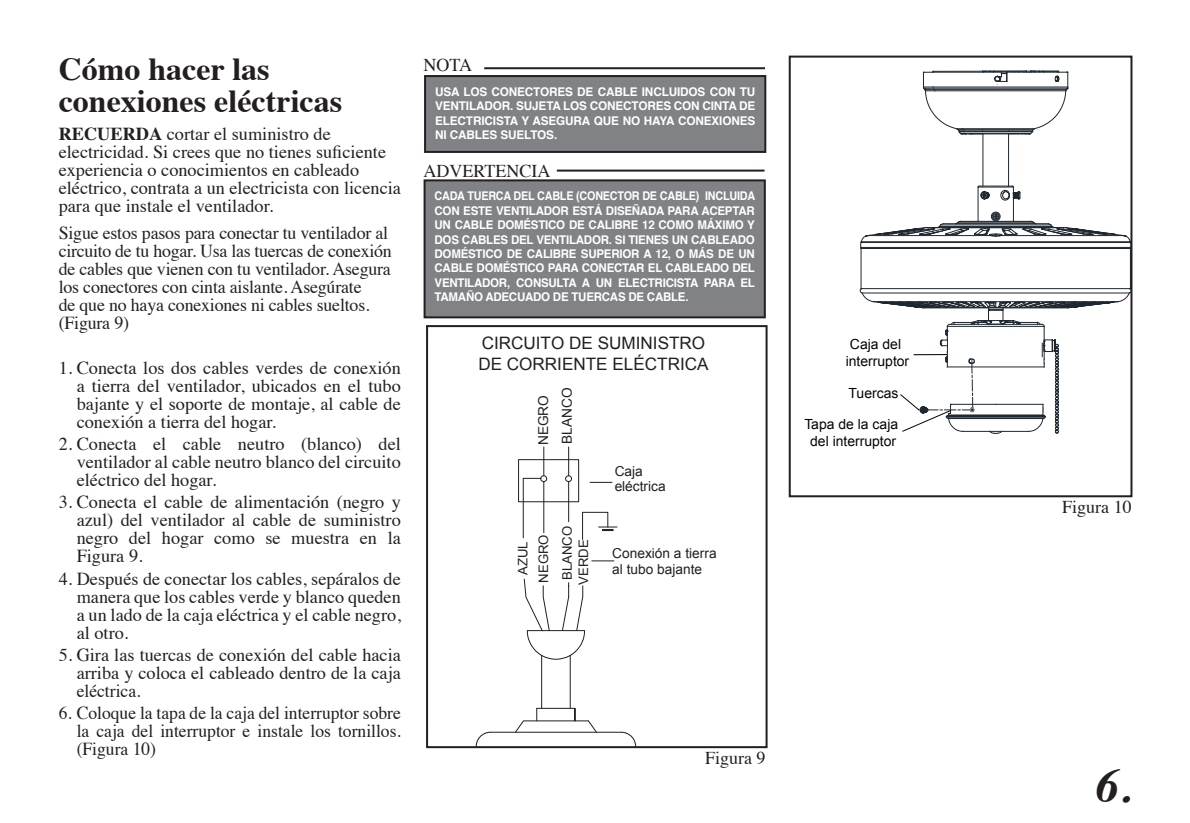
<style>
.page{position:relative;width:1190px;height:823px;background:#fff}
.page>*{position:absolute;margin:0;border:0;box-sizing:border-box;transform-origin:0 0}
.t1{font:italic 700 48px "Times";color:#231f20}
.t2{font:700 32px/32px "Times";color:#231f20}
.t3{font:18.2px/18px "Times";color:#231f20;text-align:justify}
.t4{font:18.2px/18px "Times";color:#231f20;text-align:justify;scale:.96 1}
.t5{font:18px "Times";color:#231f20}
.t6{font:17.2px/20.6px "Arial";color:#231f20}
.t7{font:14px/16.8px "Arial";color:#040503;text-align:center}
.t8{font:13.6px/23.6px "Arial";color:#231f20}
.t9{font:13.2px/23.6px "Arial";color:#231f20}
.t10{font:700 12px/14.4px "Helvetica";letter-spacing:-.02em;color:#fff;text-align:justify;scale:.9 1}
.t11{font:700 12px/14.4px "Helvetica";letter-spacing:-.02em;color:#fff;text-align:justify}
.s1{font-weight:700}
.s2{font-size:18px}
</style>
<div class="page">
<hr style="left:570px;top:655px;width:1px;height:53px;background:#231f20">
<hr style="left:541px;top:655px;width:1px;height:53px;background:#231f20">
<svg style="left:515px;top:708px;width:81px;height:23px"></svg>
<svg style="left:476px;top:731px;width:15px;height:13px"></svg>
<hr style="left:490px;top:731px;width:131px;height:1px;background:#231f20">
<svg style="left:620px;top:731px;width:16px;height:13px"></svg>
<hr style="left:543px;top:481px;width:1px;height:51px;background:#231f20">
<div style="left:518px;top:459px;width:61px;height:43px;border:1px solid #231f20"></div>
<hr style="left:568px;top:481px;width:1px;height:40px;background:#231f20">
<svg style="left:591px;top:560px;width:23px;height:1px"></svg>
<svg style="left:590px;top:482px;width:22px;height:1px"></svg>
<svg style="left:565px;top:447px;width:7px;height:35px"></svg>
<svg style="left:582px;top:511px;width:35px;height:28px"></svg>
<svg style="left:523px;top:578px;width:62px;height:81px"></svg>
<hr style="left:523px;top:478px;width:1px;height:59px;background:#231f20">
<svg style="left:523px;top:447px;width:24px;height:35px"></svg>
<div style="left:426px;top:325px;width:341px;height:422px;border:2px solid #231f20"></div>
<div style="left:424px;top:180px;width:340px;height:137px;background:#808285"></div>
<div style="left:423px;top:179px;width:342px;height:139px;border:2px solid #231f20"></div>
<hr style="left:557px;top:169px;width:207px;height:2px;background:#231f20">
<div style="left:425px;top:76px;width:340px;height:76px;background:#808285"></div>
<div style="left:424px;top:75px;width:342px;height:78px;border:2px solid #231f20"></div>
<hr style="left:484px;top:67px;width:281px;height:2px;background:#231f20">
<hr style="left:860px;top:248px;width:1px;height:40px;background:#1d272f">
<hr style="left:982px;top:134px;width:1px;height:52px;background:#1d272f">
<hr style="left:861px;top:248px;width:269px;height:1px;background:#1d272f">
<hr style="left:1008px;top:134px;width:1px;height:52px;background:#1d272f">
<svg style="left:923px;top:71px;width:145px;height:63px"></svg>
<svg style="left:860px;top:185px;width:269px;height:63px"></svg>
<svg style="left:859px;top:288px;width:270px;height:146px"></svg>
<div style="left:788px;top:56px;width:344px;height:441px;border:2px solid #231f20"></div>
<h2 class="t2" style="left:59px;top:50px;width:285px">Cómo hacer las conexiones eléctricas</h2>
<p class="t3" style="left:59px;top:123px;width:344px;text-align:left"><span class="s1">RECUERDA</span> cortar el suministro de electricidad. Si crees que no tienes suficiente experiencia o conocimientos en cableado eléctrico, contrata a un electricista con licencia para que instale el ventilador.</p>
<p class="t3" style="left:59px;top:222px;width:334px;text-align:left">Sigue estos pasos para conectar tu ventilador al circuito de tu hogar. Usa las tuercas de conexión de cables que vienen con tu ventilador. Asegura los conectores con cinta aislante. Asegúrate<br>de que no haya conexiones ni cables sueltos. (Figura 9)</p>
<p class="t3" style="left:77px;top:357px;width:326px;text-indent:-18px"><span class="s2">1.</span> Conecta los dos cables verdes de conexión a tierra del ventilador, ubicados en el tubo bajante y el soporte de montaje, al cable de conexión a tierra del hogar.</p>
<p class="t3" style="left:77px;top:433px;width:326px;text-indent:-18px"><span class="s2">2.</span> Conecta el cable neutro (blanco) del ventilador al cable neutro blanco del circuito eléctrico del hogar.</p>
<p class="t3" style="left:77px;top:491px;width:326px;text-indent:-18px"><span class="s2">3.</span> Conecta el cable de alimentación (negro y azul) del ventilador al cable de suministro negro del hogar como se muestra en la Figura 9.</p>
<p class="t3" style="left:77px;top:567px;width:326px;text-indent:-18px"><span class="s2">4.</span> Después de conectar los cables, sepáralos de manera que los cables verde y blanco queden a un lado de la caja eléctrica y el cable negro, al otro.</p>
<p class="t3" style="left:77px;top:644px;width:326px;text-indent:-18px"><span class="s2">5.</span> Gira las tuercas de conexión del cable hacia arriba y coloca el cableado dentro de la caja eléctrica.</p>
<p class="t4" style="left:77px;top:702px;width:339px;text-indent:-18px"><span class="s2">6.</span> Coloque la tapa de la caja del interruptor sobre la caja del interruptor e instale los tornillos. (Figura 10)</p>
<p class="t5" style="left:423px;top:49px;width:50px">NOTA</p>
<p class="t11" style="left:435px;top:85px;width:322px">USA LOS CONECTORES DE CABLE INCLUIDOS CON TU VENTILADOR. SUJETA LOS CONECTORES CON CINTA DE ELECTRICISTA Y ASEGURA QUE NO HAYA CONEXIONES NI CABLES SUELTOS.</p>
<p class="t5" style="left:423px;top:154px;width:128px">ADVERTENCIA</p>
<p class="t10" style="left:434px;top:189px;width:358px">CADA TUERCA DEL CABLE (CONECTOR DE CABLE) INCLUIDA CON ESTE VENTILADOR ESTÁ DISEÑADA PARA ACEPTAR UN CABLE DOMÉSTICO DE CALIBRE 12 COMO MÁXIMO Y DOS CABLES DEL VENTILADOR. SI TIENES UN CABLEADO DOMÉSTICO DE CALIBRE SUPERIOR A 12, O MÁS DE UN CABLE DOMÉSTICO PARA CONECTAR EL CABLEADO DEL VENTILADOR, CONSULTA A UN ELECTRICISTA PARA EL TAMAÑO ADECUADO DE TUERCAS DE CABLE.</p>
<p class="t6" style="left:478px;top:333px;width:232px">CIRCUITO DE SUMINISTRO<br>DE CORRIENTE ELÉCTRICA</p>
<p class="t8" style="left:532px;top:445px;width:59px;rotate:-90deg">NEGRO<br>BLANCO</p>
<p class="t8" style="left:614px;top:463px;width:52px;line-height:15.4px">Caja eléctrica</p>
<p class="t9" style="left:511px;top:574px;width:35px;rotate:-90deg">AZUL</p>
<p class="t9" style="left:532px;top:582px;width:58px;rotate:-90deg">NEGRO<br>BLANCO</p>
<p class="t9" style="left:572px;top:584px;width:47px;rotate:-90deg">VERDE</p>
<p class="t8" style="left:612px;top:544px;width:106px;line-height:16.4px">Conexión a tierra al tubo bajante</p>
<p class="t5" style="left:705px;top:740px;width:62px">Figura 9</p>
<p class="t7" style="left:845px;top:336px;width:65px">Caja del interruptor</p>
<p class="t7" style="left:848px;top:384px;width:51px">Tuercas</p>
<p class="t7" style="left:804px;top:416px;width:95px">Tapa de la caja del interruptor</p>
<p class="t5" style="left:1062px;top:490px;width:71px">Figura 10</p>
<h1 class="t1" style="left:1095px;top:740px;width:37px">6.</h1>
</div>
